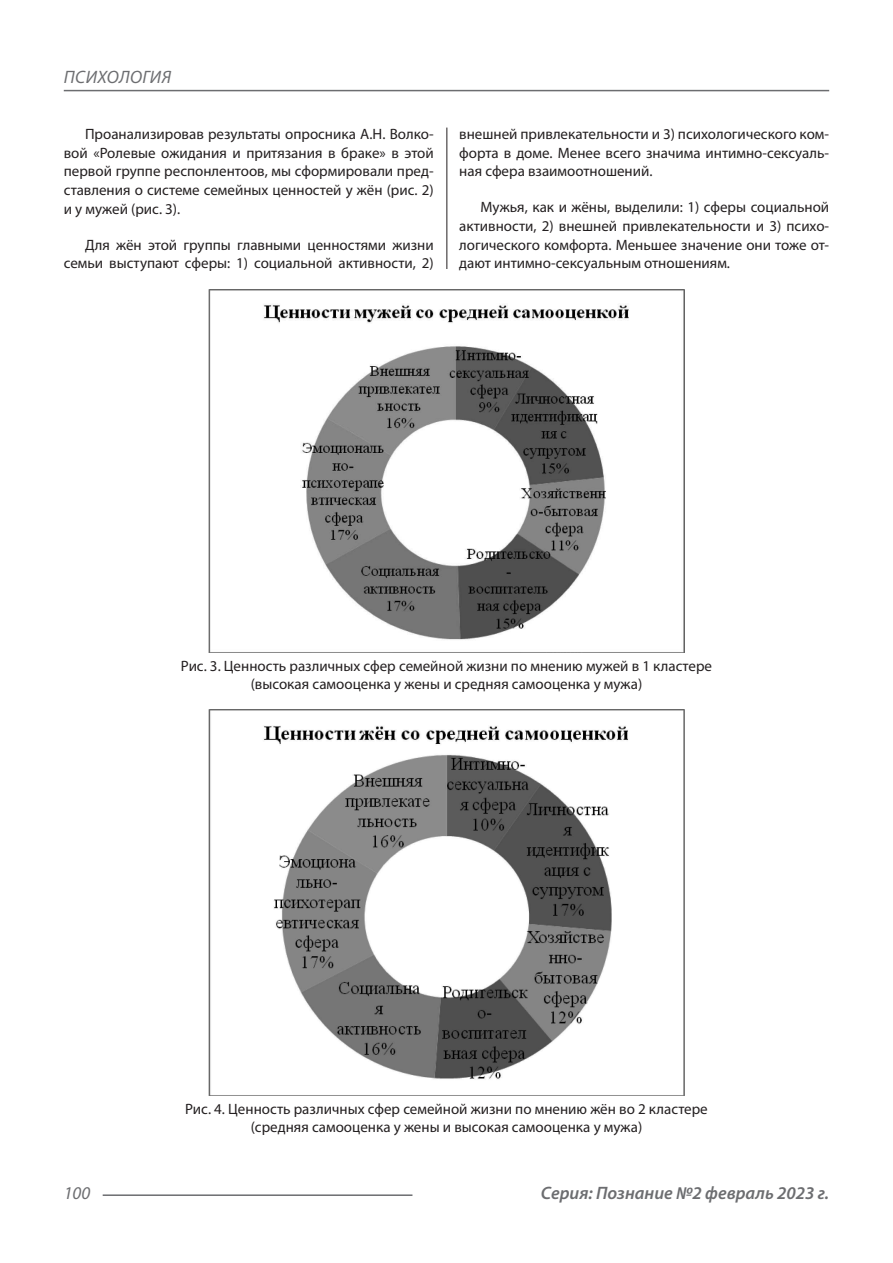
<style>
.page{position:relative;width:893px;height:1263px;background:#fff}
.page>*{position:absolute;margin:0;border:0;box-sizing:border-box;transform-origin:0 0}
.t1{font:italic 600 18px "Myriad Pro";color:#6c6d70}
.t2{font:italic 18px "Myriad Pro";letter-spacing:.02em;color:#6c6d70}
.Статья_текст{font:15px/18.8px "Myriad Pro";color:#231f20;text-align:justify}
</style>
<div class="page">
<hr style="left:446px;top:128px;width:1px;height:1007px;background:#231f20">
<hr style="left:103px;top:1194px;width:309px;height:2px;background:#6c6d70">
<hr style="left:64px;top:90px;width:765px;height:1px;background:#6c6d70">
<div style="left:441px;top:269px;width:12px;height:867px;background:#fff"></div>
<img style="left:208px;top:289px;width:477px;height:364px">
<img style="left:208px;top:709px;width:477px;height:387px">
<p class="t2" style="left:64px;top:66px;width:109px">ПСИХОЛОГИЯ</p>
<p class="Статья_текст" style="left:64px;top:124px;width:371px;text-indent:21px">Проанализировав результаты опросника А.Н. Волко&shy;вой «Ролевые ожидания и притязания в браке» в этой первой группе респонлентоов, мы сформировали пред&shy;ставления о системе семейных ценностей у жён (рис. 2) и у мужей (рис. 3).</p>
<p class="Статья_текст" style="left:64px;top:235px;width:371px;text-align:right">Для жён этой группы главными ценностями жизни семьи выступают сферы: 1) социальной активности, 2)</p>
<p class="Статья_текст" style="left:459px;top:124px;width:371px">внешней привлекательности и 3) психологического ком&shy;форта в доме. Менее всего значима интимно-сексуаль&shy;ная сфера взаимоотношений.</p>
<p class="Статья_текст" style="left:459px;top:197px;width:371px;text-indent:21px">Мужья, как и жёны, выделили: 1) сферы социальной активности, 2) внешней привлекательности и 3) психо&shy;логического комфорта. Меньшее значение они тоже от&shy;дают интимно-сексуальным отношениям.</p>
<p class="Статья_текст" style="left:181px;top:656px;width:533px">Рис. 3. Ценность различных сфер семейной жизни по мнению мужей в 1 кластере</p>
<p class="Статья_текст" style="left:251px;top:674px;width:393px">(высокая самооценка у жены и средняя самооценка у мужа)</p>
<p class="Статья_текст" style="left:185px;top:1099px;width:524px">Рис. 4. Ценность различных сфер семейной жизни по мнению жён во 2 кластере</p>
<p class="Статья_текст" style="left:251px;top:1117px;width:393px">(средняя самооценка у жены и высокая самооценка у мужа)</p>
<p class="t2" style="left:64px;top:1182px;width:28px">100</p>
<p class="t1" style="left:541px;top:1182px;width:290px">Серия: Познание №2 февраль 2023 г.</p>
</div>
